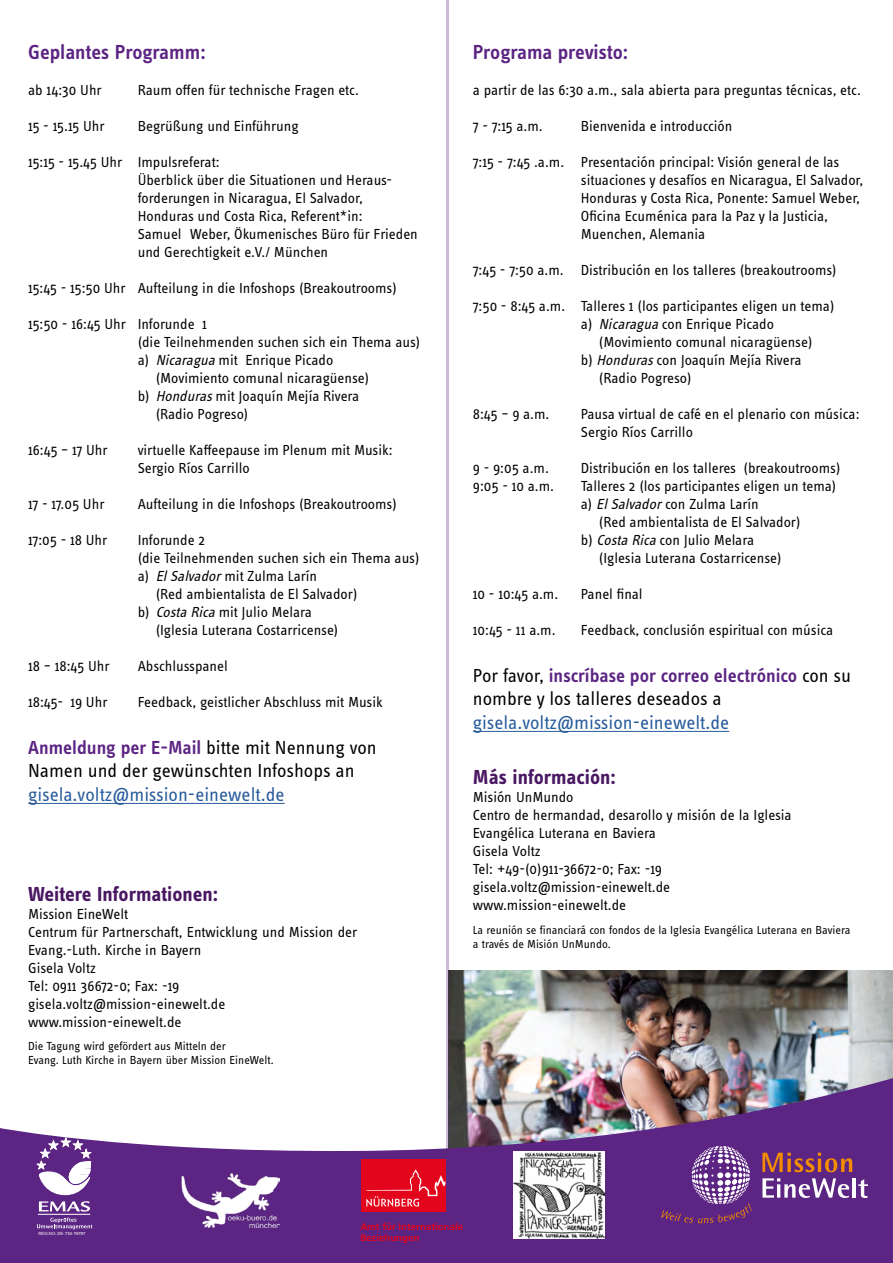
<style>
.page{position:relative;width:893px;height:1263px;background:#fff}
.page>*{position:absolute;margin:0;border:0;box-sizing:border-box;transform-origin:0 0}
.t1{font:700 21px "Info OT Text";color:#4a1863}
.t2{font:600 21px "Info OT Text";letter-spacing:-.005em;color:#5c2483}
.t3{font:19.5px/23.4px "Info OT Text";color:#000}
.t4{font:19.5px "Info OT Text";color:#275b9b}
.t5{font:15px/18px "Info OT Text";color:#000}
.t6{font:12px/14.4px "Info OT Text";color:#000}
.t7{font:700 9.6px/11.1px "Frutiger";color:#e3051c}
.t8{font:4.2px "Arial";color:#fff}
.s1{font-style:italic}
.s2{font-weight:600;color:#5c2483}
</style>
<div class="page">
<img style="left:449px;top:970px;width:444px;height:105px">
<svg style="left:0;top:1075px;width:893px;height:188px;fill:#5c2483"></svg>
<svg style="left:37px;top:1217px;width:55px;height:12px"></svg>
<hr style="left:38px;top:1214px;width:52px;height:1px;background:#fff">
<svg style="left:39px;top:1201px;width:51px;height:10px"></svg>
<svg style="left:36px;top:1137px;width:55px;height:58px"></svg>
<svg style="left:762px;top:1153px;width:90px;height:19px;background:#934a51"></svg>
<svg style="left:762px;top:1178px;width:87px;height:20px"></svg>
<hr style="left:852px;top:1178px;width:4px;height:19px;background:#fff">
<svg style="left:858px;top:1179px;width:10px;height:19px"></svg>
<svg style="left:661px;top:1146px;width:91px;height:77px;background:#774792"></svg>
<img style="left:176px;top:1173px;width:104px;height:55px">
<img style="left:514px;top:1151px;width:90px;height:87px">
<div style="left:361px;top:1159px;width:84px;height:53px;background:#e3051c"></div>
<svg style="left:366px;top:1169px;width:79px;height:37px"></svg>
<hr style="left:28px;top:803px;width:257px;height:1px;background:#275b9b">
<hr style="left:473px;top:731px;width:256px;height:1px;background:#275b9b">
<hr style="left:446px;top:0;width:3px;height:1263px;background:#5c2483">
<h1 class="t2" style="left:28px;top:39px;width:179px">Geplantes Programm:</h1>
<p class="t5" style="left:28px;top:81px;width:75px">ab 14:30 Uhr</p>
<p class="t5" style="left:138px;top:81px;width:223px">Raum offen für technische Fragen etc.</p>
<p class="t5" style="left:28px;top:117px;width:78px">15 - 15.15 Uhr</p>
<p class="t5" style="left:138px;top:117px;width:163px">Begrüßung und Einführung</p>
<p class="t5" style="left:138px;top:153px;width:282px;text-indent:-109px">15:15 - 15.45 Uhr Impulsreferat:<br>Überblick über die Situationen und Heraus&shy;forderungen in Nicaragua, El Salvador, Honduras und Costa Rica, Referent*in:<br>Samuel Weber, Ökumenisches Büro für Frieden und Gerechtigkeit e.V./ München</p>
<p class="t5" style="left:28px;top:279px;width:370px">15:45 - 15:50 Uhr Aufteilung in die Infoshops (Breakoutrooms)</p>
<p class="t5" style="left:28px;top:315px;width:180px">15:50 - 16:45 Uhr Inforunde 1</p>
<p class="t5" style="left:138px;top:333px;width:284px">(die Teilnehmenden suchen sich ein Thema aus)</p>
<p class="t5" style="left:138px;top:351px;width:197px">a) <span class="s1">Nicaragua</span> mit Enrique Picado</p>
<p class="t5" style="left:156px;top:369px;width:215px">(Movimiento comunal nicaragüense)</p>
<p class="t5" style="left:138px;top:387px;width:223px">b) <span class="s1">Honduras</span>mit Joaquín Mejía Rivera</p>
<p class="t5" style="left:156px;top:405px;width:94px">(Radio Pogreso)</p>
<p class="t5" style="left:28px;top:441px;width:81px">16:45 – 17 Uhr</p>
<p class="t5" style="left:138px;top:441px;width:256px">virtuelle Kaffeepause im Plenum mit Musik:<br>Sergio Ríos Carrillo</p>
<p class="t5" style="left:28px;top:495px;width:78px">17 - 17.05 Uhr</p>
<p class="t5" style="left:138px;top:495px;width:261px">Aufteilung in die Infoshops (Breakoutrooms)</p>
<p class="t5" style="left:28px;top:531px;width:81px">17:05 - 18 Uhr</p>
<p class="t5" style="left:138px;top:531px;width:69px">Inforunde 2</p>
<p class="t5" style="left:138px;top:549px;width:283px">(die Teilnehmenden suchen sich ein Thema aus)</p>
<p class="t5" style="left:138px;top:567px;width:181px">a) <span class="s1">ElSalvador</span>mit Zulma Larín</p>
<p class="t5" style="left:156px;top:585px;width:203px">(Red ambientalista de El Salvador)</p>
<p class="t5" style="left:138px;top:603px;width:176px">b) <span class="s1">Costa Rica</span> mit Julio Melara</p>
<p class="t5" style="left:156px;top:621px;width:184px">(Iglesia Luterana Costarricense)</p>
<p class="t5" style="left:28px;top:657px;width:83px">18 – 18:45 Uhr</p>
<p class="t5" style="left:138px;top:657px;width:92px">Abschlusspanel</p>
<p class="t5" style="left:28px;top:693px;width:81px">18:45- 19 Uhr</p>
<p class="t5" style="left:138px;top:693px;width:247px">Feedback, geistlicher Abschluss mit Musik</p>
<h2 class="t3" style="left:28px;top:735px;width:350px"><span class="s2">Anmeldung per E-Mail</span> bitte mit Nennung von<br>Namen und der gewünschten Infoshops an</h2>
<h2 class="t4" style="left:28px;top:782px;width:258px">gisela.voltz@mission-einewelt.de</h2>
<h1 class="t1" style="left:28px;top:881px;width:192px">Weitere Informationen:</h1>
<p class="t5" style="left:28px;top:904px;width:331px">Mission EineWelt<br>Centrum für Partnerschaft, Entwicklung und Mission der<br>Evang.-Luth. Kirche in Bayern<br>Gisela Voltz<br>Tel: 0911 36672-0; Fax: -19 gisela.voltz@mission-einewelt.de www.mission-einewelt.de</p>
<p class="t6" style="left:28px;top:1038px;width:247px">Die Tagung wird gefördert aus Mitteln der<br>Evang. Luth Kirche in Bayern über Mission EineWelt.</p>
<h1 class="t2" style="left:473px;top:39px;width:157px">Programa previsto:</h1>
<p class="t5" style="left:473px;top:81px;width:390px">a partir de las 6:30 a.m., sala abierta para preguntas técnicas, etc.</p>
<p class="t5" style="left:473px;top:117px;width:71px">7 - 7:15 a.m.</p>
<p class="t5" style="left:581px;top:117px;width:153px">Bienvenida e introducción</p>
<p class="t5" style="left:581px;top:153px;width:284px;text-indent:-108px">7:15 - 7:45 .a.m. Presentación principal: Visión general de las situaciones y desafíos en Nicaragua, El Salvador, Honduras y Costa Rica, Ponente: Samuel Weber, Oficina Ecuménica para la Paz y la Justicia, Muenchen, Alemania</p>
<p class="t5" style="left:473px;top:261px;width:365px">7:45 - 7:50 a.m. Distribución en los talleres (breakoutrooms)</p>
<p class="t5" style="left:581px;top:297px;width:255px;text-indent:-108px">7:50 - 8:45 a.m. Talleres 1 (los participantes eligen un tema) a) <span class="s1">Nicaragua</span> con Enrique Picado</p>
<p class="t5" style="left:599px;top:333px;width:215px">(Movimiento comunal nicaragüense)</p>
<p class="t5" style="left:581px;top:351px;width:222px">b) <span class="s1">Honduras</span>con Joaquín Mejía Rivera</p>
<p class="t5" style="left:599px;top:369px;width:94px">(Radio Pogreso)</p>
<p class="t5" style="left:473px;top:405px;width:78px">8:45 – 9 a.m.</p>
<p class="t5" style="left:581px;top:405px;width:280px">Pausa virtual de café en el plenario con música:<br>Sergio Ríos Carrillo</p>
<p class="t5" style="left:473px;top:459px;width:77px">9 - 9:05 a.m.</p>
<p class="t5" style="left:581px;top:459px;width:261px">Distribución en los talleres (breakoutrooms)</p>
<p class="t5" style="left:473px;top:477px;width:83px">9:05 - 10 a.m.</p>
<p class="t5" style="left:581px;top:477px;width:257px">Talleres 2 (los participantes eligen un tema)</p>
<p class="t5" style="left:581px;top:495px;width:180px">a) <span class="s1">ElSalvador</span>con Zulma Larín</p>
<p class="t5" style="left:599px;top:513px;width:203px">(Red ambientalista de El Salvador)</p>
<p class="t5" style="left:581px;top:531px;width:175px">b) <span class="s1">Costa Rica</span> con Julio Melara</p>
<p class="t5" style="left:599px;top:549px;width:184px">(Iglesia Luterana Costarricense)</p>
<p class="t5" style="left:473px;top:585px;width:87px">10 - 10:45 a.m.</p>
<p class="t5" style="left:581px;top:585px;width:63px">Panel final</p>
<p class="t5" style="left:473px;top:621px;width:84px">10:45 - 11 a.m.</p>
<p class="t5" style="left:581px;top:621px;width:254px">Feedback, conclusión espiritual con música</p>
<h2 class="t3" style="left:473px;top:663px;width:380px">Por favor, <span class="s2">inscríbase por correo electrónico</span> con su nombre y los talleres deseados a</h2>
<h2 class="t4" style="left:473px;top:710px;width:258px">gisela.voltz@mission-einewelt.de</h2>
<h1 class="t1" style="left:473px;top:764px;width:144px">Más información:</h1>
<p class="t5" style="left:473px;top:788px;width:320px">Misión UnMundo<br>Centro de hermandad, desarollo y misión de la Iglesia<br>Evangélica Luterana en Baviera<br>Gisela Voltz<br>Tel: +49-(0)911-36672-0; Fax: -19 gisela.voltz@mission-einewelt.de www.mission-einewelt.de</p>
<p class="t6" style="left:473px;top:922px;width:379px">La reunión se financiará con fondos de la Iglesia Evangélica Luterana en Baviera a través de Misión UnMundo.</p>
<p class="t8" style="left:39px;top:1231px;width:48px">REG.NO. DE-734-76787</p>
<p class="t7" style="left:360px;top:1220px;width:104px">Amt für Internationale<br>Beziehungen</p>
</div>
